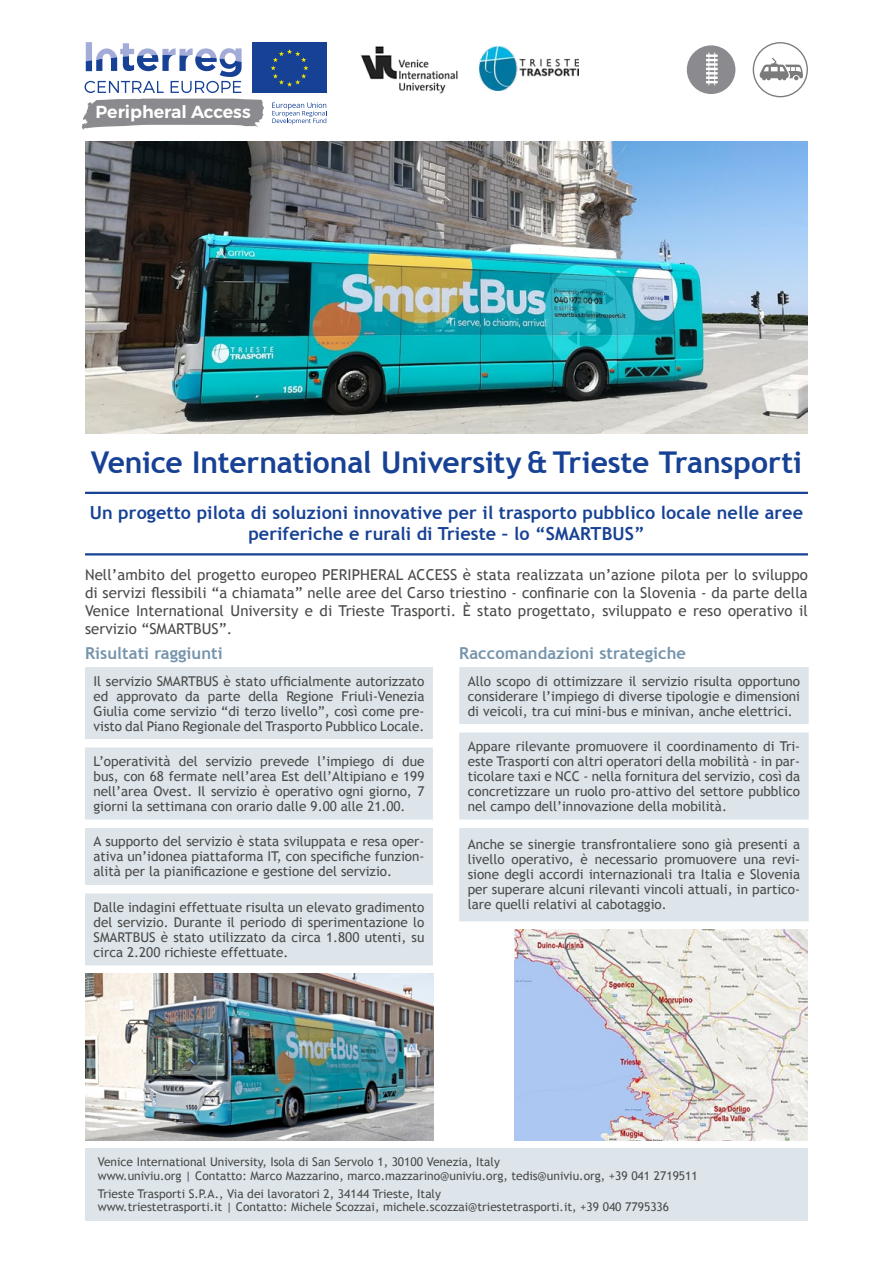
<style>
.page{position:relative;width:893px;height:1263px;background:#fff}
.page>*{position:absolute;margin:0;border:0;box-sizing:border-box;transform-origin:0 0}
.Headline_Small{font:700 30px "Trebuchet MS";letter-spacing:-.005em;color:#164194}
.suhead_mit_Linien{font:700 18px/21px "Trebuchet MS";letter-spacing:.005em;color:#164194;text-align:center}
.t1{font:600 17.4px "Montserrat";color:#fff}
.Subhead_Einleitung{font:700 16.5px "Trebuchet MS";letter-spacing:.005em;color:#7594ac}
.Einleitung{font:15px/18px "Trebuchet MS";letter-spacing:.005em;color:#4a4a49;text-align:justify}
.Lauftext_Kasten{font:13.5px/15px "Trebuchet MS";color:#4a4a49;text-align:justify}
.lauf_text_kleiner{font:12px "Trebuchet MS";color:#4a4a49}
</style>
<div class="page">
<div style="left:684px;top:43px;width:54px;height:54px;border:2px solid #fff;border-radius:50%"></div>
<svg style="left:686px;top:44px;width:51px;height:51px"></svg>
<div style="left:753px;top:42px;width:55px;height:55px;border:1px solid #7c7b7b;border-radius:50%"></div>
<svg style="left:760px;top:58px;width:43px;height:23px"></svg>
<hr style="left:85px;top:492px;width:723px;height:2px;background:#164194">
<hr style="left:85px;top:553px;width:723px;height:2px;background:#164194">
<svg style="left:85px;top:667px;width:348px;height:298px;background:#dfe7eb"></svg>
<svg style="left:459px;top:667px;width:350px;height:254px;background:#dfe6eb"></svg>
<svg style="left:82px;top:99px;width:182px;height:31px"></svg>
<div style="left:252px;top:42px;width:75px;height:51px;background:#164194"></div>
<svg style="left:271px;top:49px;width:37px;height:38px"></svg>
<svg style="left:85px;top:42px;width:157px;height:51px"></svg>
<svg style="left:272px;top:102px;width:55px;height:23px"></svg>
<img style="left:85px;top:141px;width:723px;height:292px">
<img style="left:85px;top:974px;width:349px;height:166px">
<img style="left:514px;top:929px;width:294px;height:211px">
<div style="left:85px;top:1148px;width:723px;height:72px;background:#dde5ea"></div>
<img style="left:360px;top:46px;width:98px;height:48px">
<img style="left:480px;top:46px;width:99px;height:44px">
<p class="t1" style="left:96px;top:101px;width:157px">Peripheral Access</p>
<p class="Headline_Small" style="left:91px;top:444px;width:713px">Venice International University &amp; Trieste Transporti</p>
<p class="suhead_mit_Linien" style="left:90px;top:503px;width:715px">Un progetto pilota di soluzioni innovative per il trasporto pubblico locale nelle aree periferiche e rurali di Trieste – lo “SMARTBUS”</p>
<p class="Einleitung" style="left:85px;top:566px;width:724px">Nell’ambito del progetto europeo PERIPHERAL ACCESS è stata realizzata un’azione pilota per lo sviluppo di servizi flessibili “a chiamata” nelle aree del Carso triestino - confinarie con la Slovenia - da parte della Venice International University e di Trieste Trasporti. È stato progettato, sviluppato e reso operativo il servizio “SMARTBUS”.</p>
<p class="Subhead_Einleitung" style="left:85px;top:642px;width:139px">Risultati raggiunti</p>
<p class="Lauftext_Kasten" style="left:94px;top:673px;width:332px">Il servizio SMARTBUS è stato ufficialmente autorizzato ed approvato da parte della Regione Friuli-Venezia Giulia come servizio “di terzo livello”, così come pre&shy;visto dal Piano Regionale del Trasporto Pubblico Locale.</p>
<p class="Lauftext_Kasten" style="left:94px;top:754px;width:332px">L’operatività del servizio prevede l’impiego di due bus, con 68 fermate nell’area Est dell’Altipiano e 199 nell’area Ovest. Il servizio è operativo ogni giorno, 7 giorni la settimana con orario dalle 9.00 alle 21.00.</p>
<p class="Lauftext_Kasten" style="left:94px;top:834px;width:332px">A supporto del servizio è stata sviluppata e resa oper&shy;ativa un’idonea piattaforma IT, con specifiche funzion&shy;alità per la pianificazione e gestione del servizio.</p>
<p class="Lauftext_Kasten" style="left:94px;top:900px;width:332px">Dalle indagini effettuate risulta un elevato gradimento del servizio. Durante il periodo di sperimentazione lo SMARTBUS è stato utilizzato da circa 1.800 utenti, su circa 2.200 richieste effettuate.</p>
<p class="Subhead_Einleitung" style="left:459px;top:642px;width:228px">Raccomandazioni strategiche</p>
<p class="Lauftext_Kasten" style="left:468px;top:673px;width:334px">Allo scopo di ottimizzare il servizio risulta opportuno considerare l’impiego di diverse tipologie e dimensioni di veicoli, tra cui mini-bus e minivan, anche elettrici.</p>
<p class="Lauftext_Kasten" style="left:468px;top:739px;width:334px">Appare rilevante promuovere il coordinamento di Tri&shy;este Trasporti con altri operatori della mobilità - in par&shy;ticolare taxi e NCC - nella fornitura del servizio, così da concretizzare un ruolo pro-attivo del settore pubblico nel campo dell’innovazione della mobilità.</p>
<p class="Lauftext_Kasten" style="left:468px;top:836px;width:334px">Anche se sinergie transfrontaliere sono già presenti a livello operativo, è necessario promuovere una revi&shy;sione degli accordi internazionali tra Italia e Slovenia per superare alcuni rilevanti vincoli attuali, in partico&shy;lare quelli relativi al cabotaggio.</p>
<p class="lauf_text_kleiner" style="left:98px;top:1155px;width:404px">Venice International University, Isola di San Servolo 1, 30100 Venezia, Italy</p>
<p class="lauf_text_kleiner" style="left:98px;top:1168px;width:601px">www.univiu.org | Contatto: Marco Mazzarino, marco.mazzarino@univiu.org, tedis@univiu.org, +39 041 2719511</p>
<p class="lauf_text_kleiner" style="left:98px;top:1186px;width:345px">Trieste Trasporti S.P.A., Via dei lavoratori 2, 34144 Trieste, Italy</p>
<p class="lauf_text_kleiner" style="left:98px;top:1200px;width:573px">www.triestetrasporti.it | Contatto: Michele Scozzai, michele.scozzai@triestetrasporti.it, +39 040 7795336</p>
</div>
